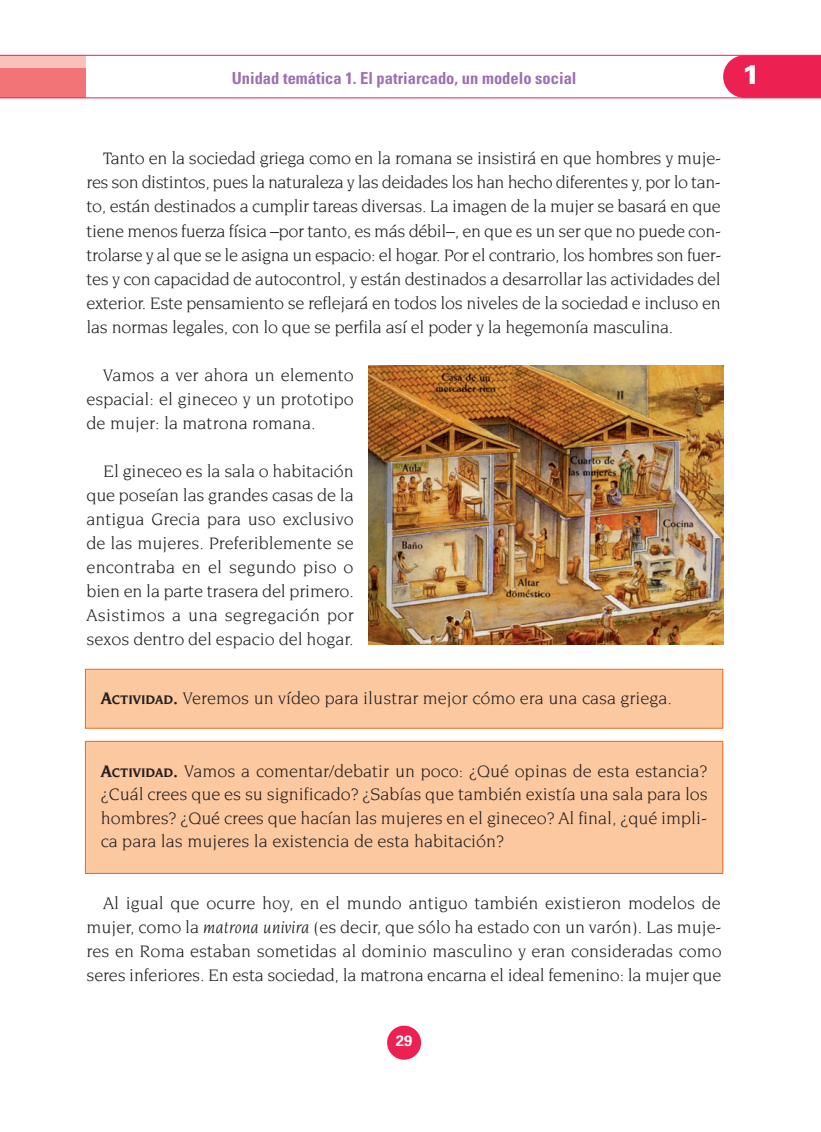
<style>
.page{position:relative;width:821px;height:1132px;background:#fff}
.page>*{position:absolute;margin:0;border:0;box-sizing:border-box;transform-origin:0 0}
.t1{font:900 27px "Univers";color:#fff}
.t2{font:18px/24px "Novarese";color:#231f20;text-align:justify}
.t3{font:700 condensed 16.5px "Univers";color:#9b71b1}
.t4{font:700 15px "Univers";color:#fff}
.s1{font-weight:700}
.s2{font-weight:700;font-size:13.5px}
.s3{font-style:italic}
</style>
<div class="page">
<div style="left:0;top:55px;width:85px;height:13px;background:#fac1ba"></div>
<div style="left:0;top:68px;width:85px;height:30px;background:#f27476"></div>
<div style="left:387px;top:1025px;width:34px;height:34px;background:#ed2151;border-radius:17px"></div>
<div style="left:723px;top:56px;width:98px;height:41px;background:#ed2151"></div>
<hr style="left:0;top:55px;width:821px;height:1px;background:#ed2151">
<hr style="left:0;top:97px;width:821px;height:1px;background:#ed2151">
<img style="left:369px;top:366px;width:354px;height:278px">
<div style="left:85px;top:669px;width:637px;height:59px;background:#fcc8a0"></div>
<div style="left:85px;top:668px;width:638px;height:60px;border:1px solid #f06721"></div>
<div style="left:85px;top:741px;width:637px;height:132px;background:#fcc8a0"></div>
<div style="left:85px;top:740px;width:638px;height:133px;border:1px solid #f06721"></div>
<p class="t3" style="left:232px;top:72px;width:346px">Unidad temática 1. El patriarcado, un modelo social</p>
<p class="t1" style="left:741px;top:64px;width:20px">1</p>
<p class="t2" style="left:87px;top:147px;width:636px;text-indent:17px">Tanto en la sociedad griega como en la romana se insistirá en que hombres y muje&shy;res son distintos, pues la naturaleza y las deidades los han hecho diferentes y, por lo tan&shy;to, están destinados a cumplir tareas diversas. La imagen de la mujer se basará en que tiene menos fuerza física –por tanto, es más débil–, en que es un ser que no puede con&shy;trolarse y al que se le asigna un espacio: el hogar. Por el contrario, los hombres son fuer&shy;tes y con capacidad de autocontrol, y están destinados a desarrollar las actividades del exterior. Este pensamiento se reflejará en todos los niveles de la sociedad e incluso en las normas legales, con lo que se perfila así el poder y la hegemonía masculina.</p>
<p class="t2" style="left:87px;top:363px;width:269px;text-indent:17px">Vamos a ver ahora un elemento espacial: el gineceo y un prototipo de mujer: la matrona romana.</p>
<p class="t2" style="left:87px;top:459px;width:269px;text-indent:17px">El gineceo es la sala o habitación que poseían las grandes casas de la antigua Grecia para uso exclusivo de las mujeres. Preferiblemente se encontraba en el segundo piso o bien en la parte trasera del primero.<br>Asistimos a una segregación por sexos dentro del espacio del hogar.</p>
<p class="t2" style="left:101px;top:686px;width:572px"><span class="s1">A</span><span class="s2">CTIVIDAD</span><span class="s1">.</span> Veremos un vídeo para ilustrar mejor cómo era una casa griega.</p>
<p class="t2" style="left:101px;top:760px;width:608px;line-height:23.4px"><span class="s1">A</span><span class="s2">CTIVIDAD</span><span class="s1">.</span> Vamos a comentar/debatir un poco: ¿Qué opinas de esta estancia? ¿Cuál crees que es su significado? ¿Sabías que también existía una sala para los hombres? ¿Qué crees que hacían las mujeres en el gineceo? Al final, ¿qué impli&shy;ca para las mujeres la existencia de esta habitación?</p>
<p class="t2" style="left:87px;top:891px;width:636px;text-indent:17px">Al igual que ocurre hoy, en el mundo antiguo también existieron modelos de mujer, como la <span class="s3">matrona univira</span> (es decir, que sólo ha estado con un varón). Las muje&shy;res en Roma estaban sometidas al dominio masculino y eran consideradas como seres inferiores. En esta sociedad, la matrona encarna el ideal femenino: la mujer que</p>
<p class="t4" style="left:396px;top:1035px;width:18px">29</p>
</div>
